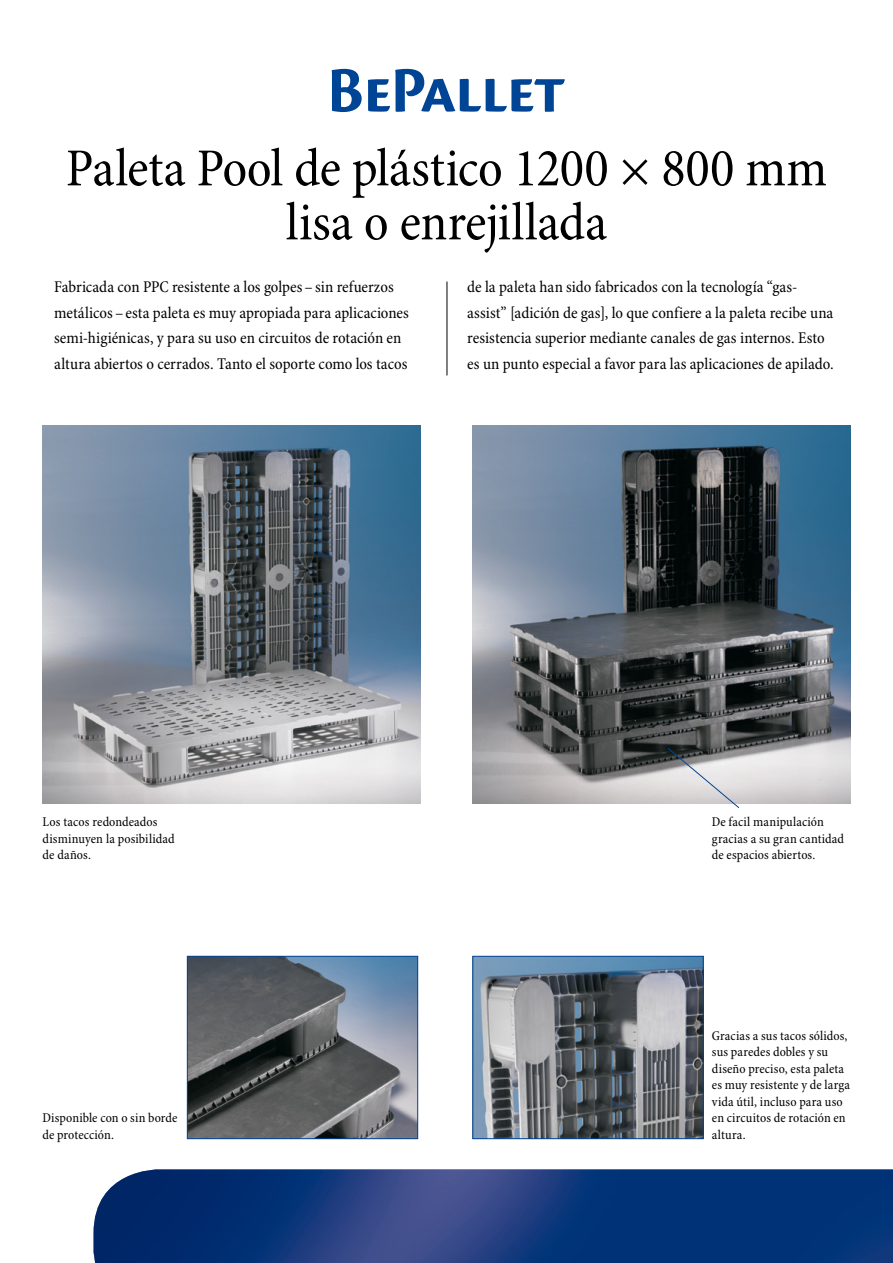
<style>
.page{position:relative;width:893px;height:1263px;background:#fff}
.page>*{position:absolute;margin:0;border:0;box-sizing:border-box;transform-origin:0 0}
.t1{font:67.5px "Cronos Pro Bold Disp";letter-spacing:-.01em;color:#004495}
.t2{font:condensed 54px/54px "Minion Pro";letter-spacing:-.01em;color:#000;text-align:center}
.t3{font:condensed 16.5px/25.5px "Minion Pro";color:#000}
.t4{font:condensed 13.5px/16.5px "Minion Pro";letter-spacing:.01em;color:#000}
</style>
<div class="page">
<img style="left:473px;top:425px;width:377px;height:378px">
<img style="left:189px;top:958px;width:227px;height:179px">
<div style="left:187px;top:956px;width:231px;height:183px;border:1px solid #004495"></div>
<img style="left:475px;top:958px;width:226px;height:179px">
<div style="left:473px;top:956px;width:230px;height:183px;border:1px solid #004495"></div>
<svg style="left:668px;top:748px;width:72px;height:60px;background:#bfbfc1"></svg>
<img style="left:43px;top:425px;width:377px;height:378px">
<img style="left:94px;top:1169px;width:799px;height:94px">
<hr style="left:447px;top:282px;width:1px;height:93px;background:#000">
<h1 class="t1" style="left:328px;top:52px;width:239px">BePallet</h1>
<h2 class="t2" style="left:66px;top:143px;width:763px">Paleta Pool de plástico 1200 × 800 mm lisa o enrejillada</h2>
<p class="t3" style="left:54px;top:275px;width:356px">Fabricada con PPC resistente a los golpes –sin refuerzos metálicos–esta paleta es muy apropiada para aplicaciones semi-higiénicas, y para su uso en circuitos de rotación en altura abiertos o cerrados. Tanto el soporte como los tacos</p>
<p class="t3" style="left:467px;top:275px;width:368px">de la paleta han sido fabricados con la tecnología “gas&shy;assist” [adición de gas], lo que confiere a la paleta recibe una resistencia superior mediante canales de gas internos. Esto es un punto especial a favor para las aplicaciones de apilado.</p>
<p class="t4" style="left:43px;top:814px;width:134px">Los tacos redondeados disminuyen la posibilidad de daños.</p>
<p class="t4" style="left:43px;top:1110px;width:136px">Disponible con o sin borde de protección.</p>
<p class="t4" style="left:712px;top:814px;width:134px">De facil manipulación gracias a su gran cantidad de espacios abiertos.</p>
<p class="t4" style="left:712px;top:1028px;width:139px">Gracias a sus tacos sólidos, sus paredes dobles y su diseño preciso, esta paleta es muy resistente y de larga vida útil, incluso para uso en circuitos de rotación en altura.</p>
</div>
